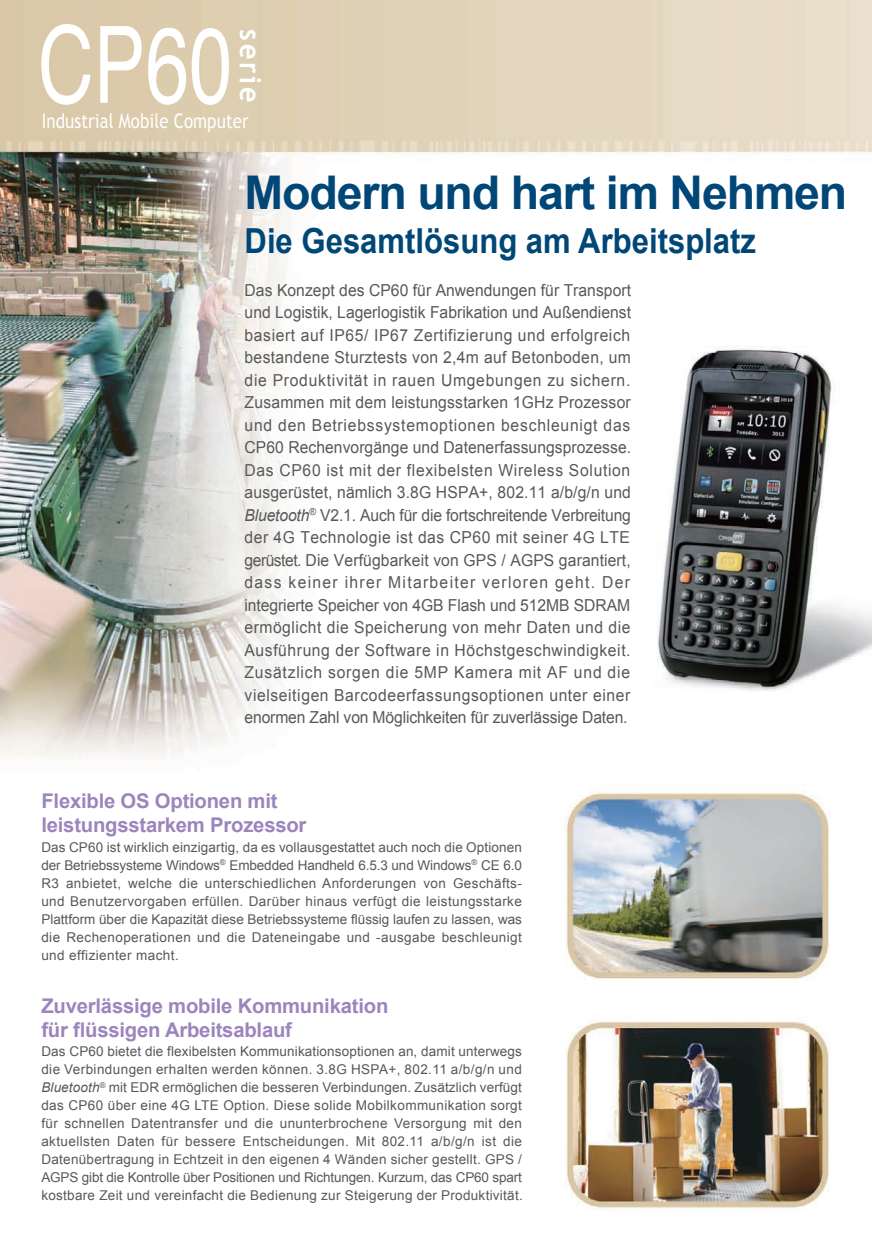
<style>
.page{position:relative;width:872px;height:1246px;background:#fff}
.page>*{position:absolute;margin:0;border:0;box-sizing:border-box;transform-origin:0 0}
.t1{font:106.95px "Helvetica";color:#fff;scale:.72 1}
.t2{font:700 46.5px "Arial";letter-spacing:-.025em;color:#004677}
.t3{font:700 34.5px "Arial";color:#004677;scale:.9 1}
.t4{font:700 29.85px "Trebuchet MS";letter-spacing:.1em;color:#fff;scale:.9 1}
.t5{font:700 20.25px/24px "Arial";letter-spacing:-.01em;color:#9c85bd}
.t6{font:20.1px "Trebuchet MS";letter-spacing:.005em;color:#fff;scale:.84 1}
.t7{font:16.5px/22.5px "Arial";letter-spacing:-.01em;color:#57585a;text-align:justify;scale:.95 1}
.t8{font:13.5px/18px "Arial";letter-spacing:.02em;color:#57585a;text-align:justify}
.s1{font-style:italic}
</style>
<div class="page">
<img style="left:0;top:0;width:872px;height:1209px">
<p class="t1" style="left:38px;top:-17px;width:271px">CP60</p>
<p class="t6" style="left:42px;top:109px;width:248px">Industrial Mobile Computer</p>
<p class="t4" style="left:269px;top:29px;width:82px;rotate:90deg">serie</p>
<p class="t2" style="left:244px;top:161px;width:604px">Modern und hart im Nehmen</p>
<p class="t3" style="left:244px;top:218px;width:570px">Die Gesamtlösung am Arbeitsplatz</p>
<p class="t7" style="left:244px;top:279px;width:408px">Das Konzept des CP60 für Anwendungen für Transport und Logistik, Lagerlogistik Fabrikation und Außendienst basiert auf IP65/ IP67 Zertifizierung und erfolgreich bestandene Sturztests von 2,4m auf Betonboden, um die Produktivität in rauen Umgebungen zu sichern.<br>Zusammen mit dem leistungsstarken 1GHz Prozessor und den Betriebssystemoptionen beschleunigt das CP60 Rechenvorgänge und Datenerfassungsprozesse.<br>Das CP60 ist mit der flexibelsten Wireless Solution ausgerüstet, nämlich 3.8G HSPA+, 802.11 a/b/g/n und <span class="s1">Bluetooth</span><sup>®</sup> V2.1. Auch für die fortschreitende Verbreitung der 4G Technologie ist das CP60 mit seiner 4G LTE gerüstet. Die Verfügbarkeit von GPS / AGPS garantiert, dass keiner ihrer Mitarbeiter verloren geht. Der integrierte Speicher von 4GB Flash und 512MB SDRAM ermöglicht die Speicherung von mehr Daten und die Ausführung der Software in Höchstgeschwindigkeit.<br>Zusätzlich sorgen die 5MP Kamera mit AF und die vielseitigen Barcodeerfassungsoptionen unter einer enormen Zahl von Möglichkeiten für zuverlässige Daten.</p>
<p class="t5" style="left:41px;top:790px;width:267px">Flexible OS Optionen mit leistungsstarkem Prozessor</p>
<p class="t8" style="left:41px;top:838px;width:482px">Das CP60 ist wirklich einzigartig, da es vollausgestattet auch noch die Optionen der Betriebssysteme Windows<sup>®</sup> Embedded Handheld 6.5.3 und Windows<sup>®</sup> CE 6.0<br>R3 anbietet, welche die unterschiedlichen Anforderungen von Geschäfts&shy;und Benutzervorgaben erfüllen. Darüber hinaus verfügt die leistungsstarke Plattform über die Kapazität diese Betriebssysteme flüssig laufen zu lassen, was die Rechenoperationen und die Dateneingabe und -ausgabe beschleunigt und effizienter macht.</p>
<p class="t5" style="left:41px;top:994px;width:348px">Zuverlässige mobile Kommunikation für flüssigen Arbeitsablauf</p>
<p class="t8" style="left:41px;top:1042px;width:483px">Das CP60 bietet die flexibelsten Kommunikationsoptionen an, damit unterwegs die Verbindungen erhalten werden können. 3.8G HSPA+, 802.11 a/b/g/n und <span class="s1">Bluetooth</span><sup>®</sup> mit EDR ermöglichen die besseren Verbindungen. Zusätzlich verfügt das CP60 über eine 4G LTE Option. Diese solide Mobilkommunikation sorgt für schnellen Datentransfer und die ununterbrochene Versorgung mit den aktuellsten Daten für bessere Entscheidungen. Mit 802.11 a/b/g/n ist die Datenübertragung in Echtzeit in den eigenen 4 Wänden sicher gestellt. GPS / AGPS gibt die Kontrolle über Positionen und Richtungen. Kurzum, das CP60 spart kostbare Zeit und vereinfacht die Bedienung zur Steigerung der Produktivität.</p>
</div>
